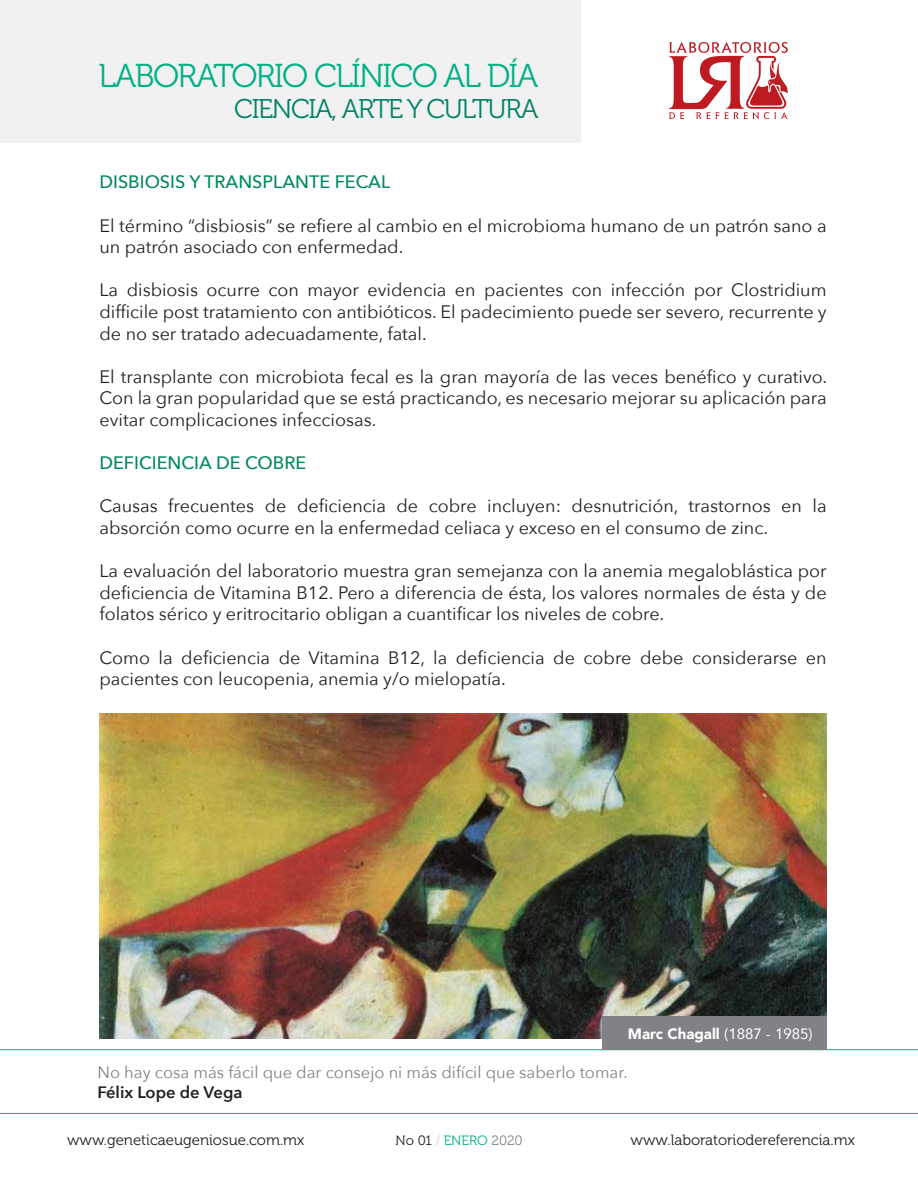
<style>
.page{position:relative;width:918px;height:1188px;background:#fff}
.page>*{position:absolute;margin:0;border:0;box-sizing:border-box;transform-origin:0 0}
.t1{font:33px "Museo 300";letter-spacing:-.05em;color:#00b085}
.t2{font:27px "Museo 300";letter-spacing:-.05em;color:#008266}
.t3{font:18px/21.6px "Avenir Next";color:#231f20}
.t4{font:500 18px "Avenir Next";color:#008a5e}
.t5{font:16.5px "Avenir Next";color:#808285}
.t6{font:600 16.5px "Avenir Next";color:#231f20}
.t7{font:15px "Museo 300";color:#231f20}
.t8{font:900 15px "Avenir";color:#fff}
.t9{font:13.5px "Museo 300";letter-spacing:-.005em;color:#00b085}
.s1{font-weight:400}
.s2{color:#231f20}
.s3{color:#d1d3d4}
.s4{color:#808285}
</style>
<div class="page">
<svg style="left:0;top:1049px;width:918px;height:65px"></svg>
<div style="left:0;top:0;width:580px;height:142px;background:#f1f1f2"></div>
<svg style="left:669px;top:42px;width:119px;height:77px"></svg>
<img style="left:99px;top:714px;width:727px;height:325px">
<div style="left:602px;top:1016px;width:224px;height:34px;background:#808285"></div>
<h1 class="t1" style="left:99px;top:58px;width:441px">LABORATORIO CLÍNICO AL DÍA</h1>
<h2 class="t2" style="left:234px;top:95px;width:306px">CIENCIA, ARTE Y CULTURA</h2>
<p class="t4" style="left:99px;top:167px;width:292px">DISBIOSIS Y TRANSPLANTE FECAL</p>
<p class="t3" style="left:99px;top:214px;width:729px">El término “disbiosis” se refiere al cambio en el microbioma humano de un patrón sano a un patrón asociado con enfermedad.</p>
<p class="t3" style="left:99px;top:279px;width:729px;text-align:justify">La disbiosis ocurre con mayor evidencia en pacientes con infección por Clostridium difficile post tratamiento con antibióticos. El padecimiento puede ser severo, recurrente y de no ser tratado adecuadamente, fatal.</p>
<p class="t3" style="left:99px;top:365px;width:729px;text-align:justify">El transplante con microbiota fecal es la gran mayoría de las veces benéfico y curativo.<br>Con la gran popularidad que se está practicando, es necesario mejorar su aplicación para evitar complicaciones infecciosas.</p>
<p class="t4" style="left:99px;top:448px;width:208px">DEFICIENCIA DE COBRE</p>
<p class="t3" style="left:99px;top:495px;width:729px">Causas frecuentes de deficiencia de cobre incluyen: desnutrición, trastornos en la absorción como ocurre en la enfermedad celiaca y exceso en el consumo de zinc.</p>
<p class="t3" style="left:99px;top:559px;width:729px;text-align:justify">La evaluación del laboratorio muestra gran semejanza con la anemia megaloblástica por deficiencia de Vitamina B12. Pero a diferencia de ésta, los valores normales de ésta y de folatos sérico y eritrocitario obligan a cuantificar los niveles de cobre.</p>
<p class="t3" style="left:99px;top:646px;width:729px">Como la deficiencia de Vitamina B12, la deficiencia de cobre debe considerarse en pacientes con leucopenia, anemia y/o mielopatía.</p>
<p class="t8" style="left:628px;top:1021px;width:186px">Marc Chagall <span class="s1">(1887 - 1985)</span></p>
<p class="t5" style="left:98px;top:1058px;width:532px">No hay cosa más fácil que dar consejo ni más difícil que saberlo tomar.</p>
<p class="t6" style="left:98px;top:1078px;width:147px">Félix Lope de Vega</p>
<p class="t7" style="left:67px;top:1132px;width:239px">www.geneticaeugeniosue.com.mx</p>
<p class="t9" style="left:396px;top:1133px;width:129px"><span class="s2">No 01</span> <span class="s3">/</span> ENERO <span class="s4">2020</span></p>
<p class="t7" style="left:631px;top:1132px;width:226px">www.laboratoriodereferencia.mx</p>
</div>
